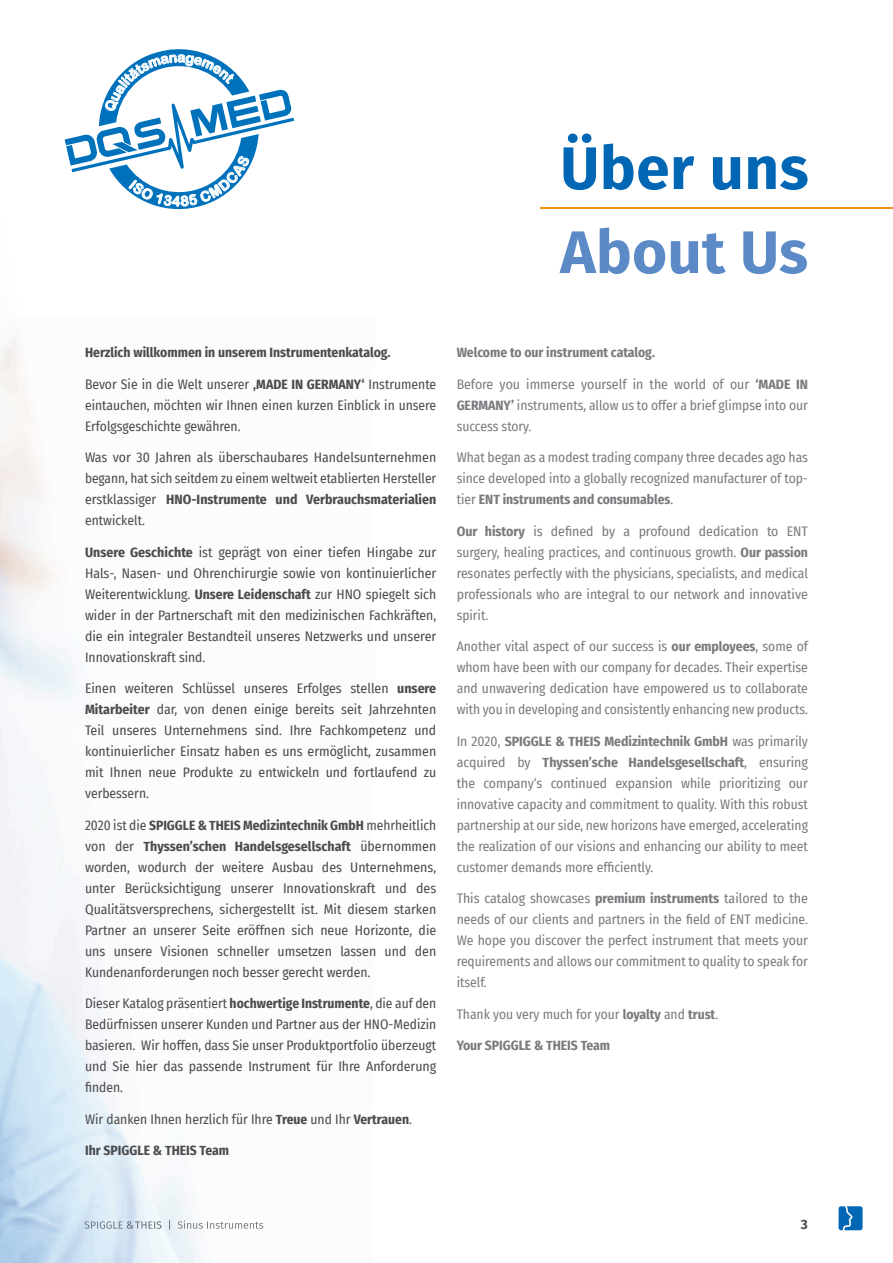
<style>
.page{position:relative;width:893px;height:1263px;background:#fff}
.page>*{position:absolute;margin:0;border:0;box-sizing:border-box;transform-origin:0 0}
.t1{font:700 60px "Fira Sans";letter-spacing:.01em;color:#0166b3}
.t2{font:700 60px "Fira Sans";letter-spacing:.005em;color:#5c8ac7}
.t3{font:13.5px/21px "Fira Sans Condensed";color:#4b4c4d;text-align:justify}
.t4{font:13.5px/21px "Fira Sans Condensed";color:#797b7e;text-align:justify}
.t5{font:700 13.5px "Fira Sans Condensed";color:#4b4c4d}
.t6{font:700 13.5px "Fira Sans Condensed";color:#797b7e}
.t7{font:700 13.5px "Fira Sans";color:#4b4c4d}
.s1{font-weight:700}
</style>
<div class="page">
<svg style="left:838px;top:1206px;width:24px;height:24px"></svg>
<img style="left:0;top:120px;width:541px;height:1143px">
<img style="left:84px;top:1220px;width:88px;height:10px">
<img style="left:175px;top:1220px;width:88px;height:9px">
<hr style="left:541px;top:207px;width:352px;height:2px;background:#f7931d">
<svg style="left:64px;top:49px;width:230px;height:166px"></svg>
<h1 class="t1" style="left:560px;top:118px;width:250px">Über uns</h1>
<h1 class="t2" style="left:560px;top:202px;width:249px">About Us</h1>
<p class="t5" style="left:85px;top:341px;width:307px">Herzlich willkommen in unserem Instrumentenkatalog.</p>
<p class="t3" style="left:85px;top:373px;width:353px">Bevor Sie in die Welt unserer <span class="s1">‚MADE IN GERMANY‘</span> Instrumente eintauchen, möchten wir Ihnen einen kurzen Einblick in unsere Erfolgsgeschichte gewähren.</p>
<p class="t3" style="left:85px;top:446px;width:353px">Was vor 30 Jahren als überschaubares Handelsunternehmen begann, hat sich seitdem zu einem weltweit etablierten Hersteller erstklassiger <span class="s1">HNO-Instrumente und Verbrauchsmaterialien </span>entwickelt.</p>
<p class="t3" style="left:85px;top:541px;width:353px"><span class="s1">Unsere Geschichte</span> ist geprägt von einer tiefen Hingabe zur Hals-, Nasen- und Ohrenchirurgie sowie von kontinuierlicher Weiterentwicklung. <span class="s1">Unsere Leidenschaft</span> zur HNO spiegelt sich wider in der Partnerschaft mit den medizinischen Fachkräften, die ein integraler Bestandteil unseres Netzwerks und unserer Innovationskraft sind.</p>
<p class="t3" style="left:85px;top:677px;width:353px">Einen weiteren Schlüssel unseres Erfolges stellen <span class="s1">unsere Mitarbeiter</span> dar, von denen einige bereits seit Jahrzehnten Teil unseres Unternehmens sind. Ihre Fachkompetenz und kontinuierlicher Einsatz haben es uns ermöglicht, zusammen mit Ihnen neue Produkte zu entwickeln und fortlaufend zu verbessern.</p>
<p class="t3" style="left:85px;top:814px;width:353px">2020 ist die <span class="s1">SPIGGLE &amp; THEIS Medizintechnik GmbH</span> mehrheitlich von der <span class="s1">Thyssen’schen Handelsgesellschaft</span> übernommen worden, wodurch der weitere Ausbau des Unternehmens, unter Berücksichtigung unserer Innovationskraft und des Qualitätsversprechens, sichergestellt ist. Mit diesem starken Partner an unserer Seite eröffnen sich neue Horizonte, die uns unsere Visionen schneller umsetzen lassen und den Kundenanforderungen noch besser gerecht werden.</p>
<p class="t3" style="left:85px;top:992px;width:353px">Dieser Katalog präsentiert <span class="s1">hochwertige Instrumente</span>, die auf den Bedürfnissen unserer Kunden und Partner aus der HNO-Medizin basieren. Wir hoffen, dass Sie unser Produktportfolio überzeugt und Sie hier das passende Instrument für Ihre Anforderung finden.</p>
<p class="t3" style="left:85px;top:1108px;width:328px">Wir danken Ihnen herzlich für Ihre <span class="s1">Treue</span> und Ihr <span class="s1">Vertrauen</span>.</p>
<p class="t5" style="left:85px;top:1139px;width:146px">Ihr SPIGGLE &amp; THEIS Team</p>
<p class="t6" style="left:457px;top:341px;width:200px">Welcome to our instrument catalog.</p>
<p class="t4" style="left:457px;top:373px;width:353px">Before you immerse yourself in the world of our <span class="s1">‘MADE IN GERMANY’</span> instruments, allow us to offer a brief glimpse into our success story.</p>
<p class="t4" style="left:457px;top:446px;width:353px">What began as a modest trading company three decades ago has since developed into a globally recognized manufacturer of top&shy;tier <span class="s1">ENT instruments and consumables</span>.</p>
<p class="t4" style="left:457px;top:520px;width:353px"><span class="s1">Our history</span> is defined by a profound dedication to ENT surgery, healing practices, and continuous growth. <span class="s1">Our passion </span>resonates perfectly with the physicians, specialists, and medical professionals who are integral to our network and innovative spirit.</p>
<p class="t4" style="left:457px;top:635px;width:353px">Another vital aspect of our success is <span class="s1">our employees</span>, some of whom have been with our company for decades. Their expertise and unwavering dedication have empowered us to collaborate with you in developing and consistently enhancing new products.</p>
<p class="t4" style="left:457px;top:730px;width:353px">In 2020, <span class="s1">SPIGGLE &amp; THEIS Medizintechnik GmbH</span> was primarily acquired by <span class="s1">Thyssen’sche Handelsgesellschaft</span>, ensuring the company‘s continued expansion while prioritizing our innovative capacity and commitment to quality. With this robust partnership at our side, new horizons have emerged, accelerating the realization of our visions and enhancing our ability to meet customer demands more efficiently.</p>
<p class="t4" style="left:457px;top:887px;width:353px">This catalog showcases <span class="s1">premium instruments</span> tailored to the needs of our clients and partners in the field of ENT medicine.<br>We hope you discover the perfect instrument that meets your requirements and allows our commitment to quality to speak for itself.</p>
<p class="t4" style="left:457px;top:1003px;width:263px">Thank you very much for your <span class="s1">loyalty</span> and <span class="s1">trust</span>.</p>
<p class="t6" style="left:457px;top:1034px;width:155px">Your SPIGGLE &amp; THEIS Team</p>
<p class="t7" style="left:801px;top:1212px;width:9px">3</p>
</div>
